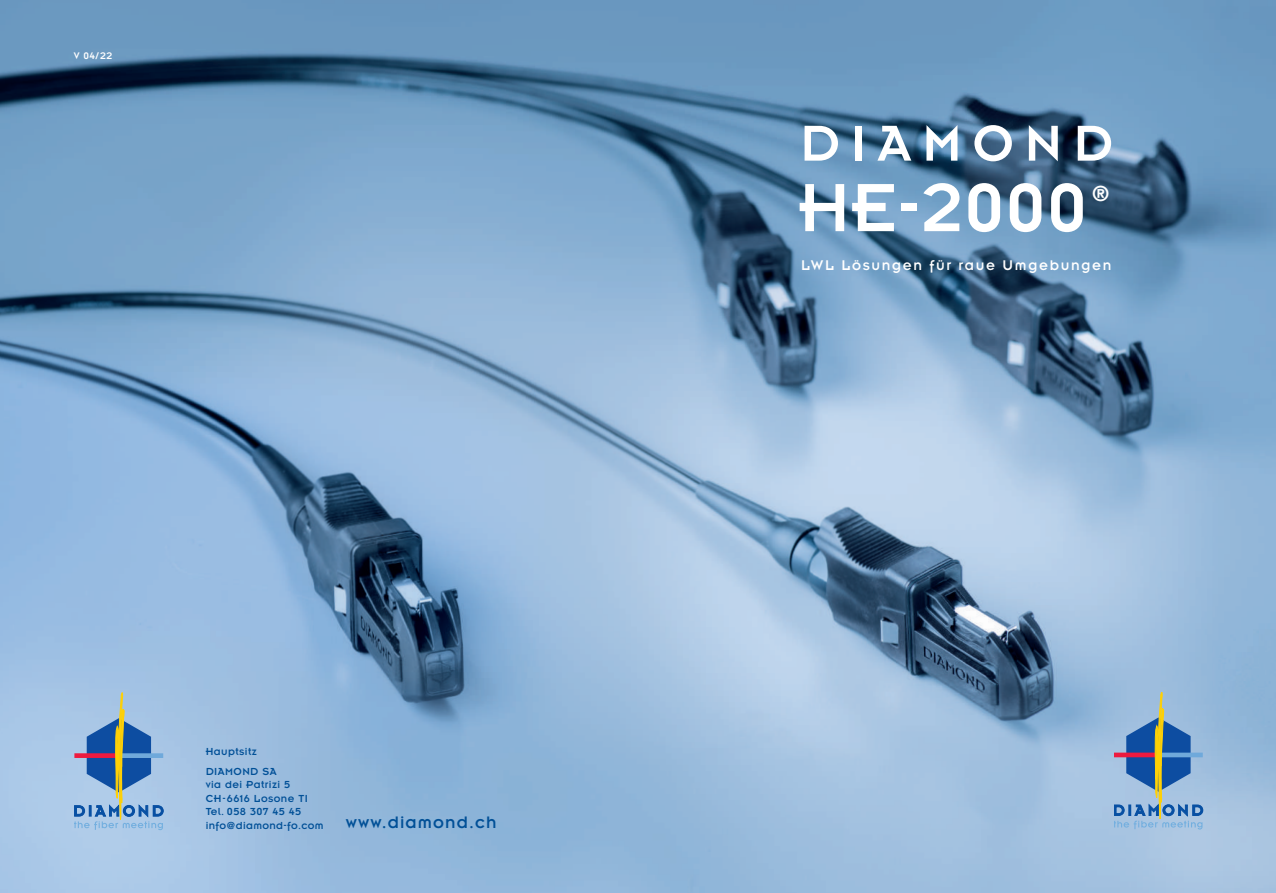
<style>
.page{position:relative;width:1276px;height:893px;background:#fff}
.page>*{position:absolute;margin:0;border:0;box-sizing:border-box;transform-origin:0 0}
.t1{font:75px "Insignia";letter-spacing:.015em;color:#fff}
.t2{font:55.5px "Insignia";letter-spacing:.2em;color:#fff}
.t3{font:24px "Insignia";color:#fff}
.t4{font:15.45px "Insignia";letter-spacing:.11em;color:#fff}
.t5{font:11.25px/13.5px "Insignia";letter-spacing:.04em;color:#015097}
.t6{font:10.5px "Insignia";color:#fff}
.s1{font-size:18.3px}
</style>
<div class="page">
<img style="left:0;top:0;width:1276px;height:893px">
<svg style="left:74px;top:693px;width:89px;height:137px;background:#82a2c4"></svg>
<svg style="left:1114px;top:692px;width:89px;height:137px;background:#7d9ebf"></svg>
<p class="t6" style="left:74px;top:52px;width:40px">V 04/22</p>
<p class="t5" style="left:206px;top:743px;width:72px;line-height:19.5px">Hauptsitz<br>DIAMOND SA</p>
<p class="t5" style="left:206px;top:779px;width:292px">via dei Patrizi 5<br>CH-6616 Losone TI<br>Tel. 058 307 45 45<br>info@diamond-fo.com <span class="s1">www.diamond.ch</span></p>
<h2 class="t2" style="left:800px;top:126px;width:315px">DIAMOND</h2>
<h1 class="t1" style="left:798px;top:184px;width:290px">HE-2000</h1>
<h3 class="t3" style="left:1091px;top:186px;width:21px">®</h3>
<h3 class="t4" style="left:801px;top:260px;width:312px">LWL Lösungen für raue Umgebungen</h3>
</div>
